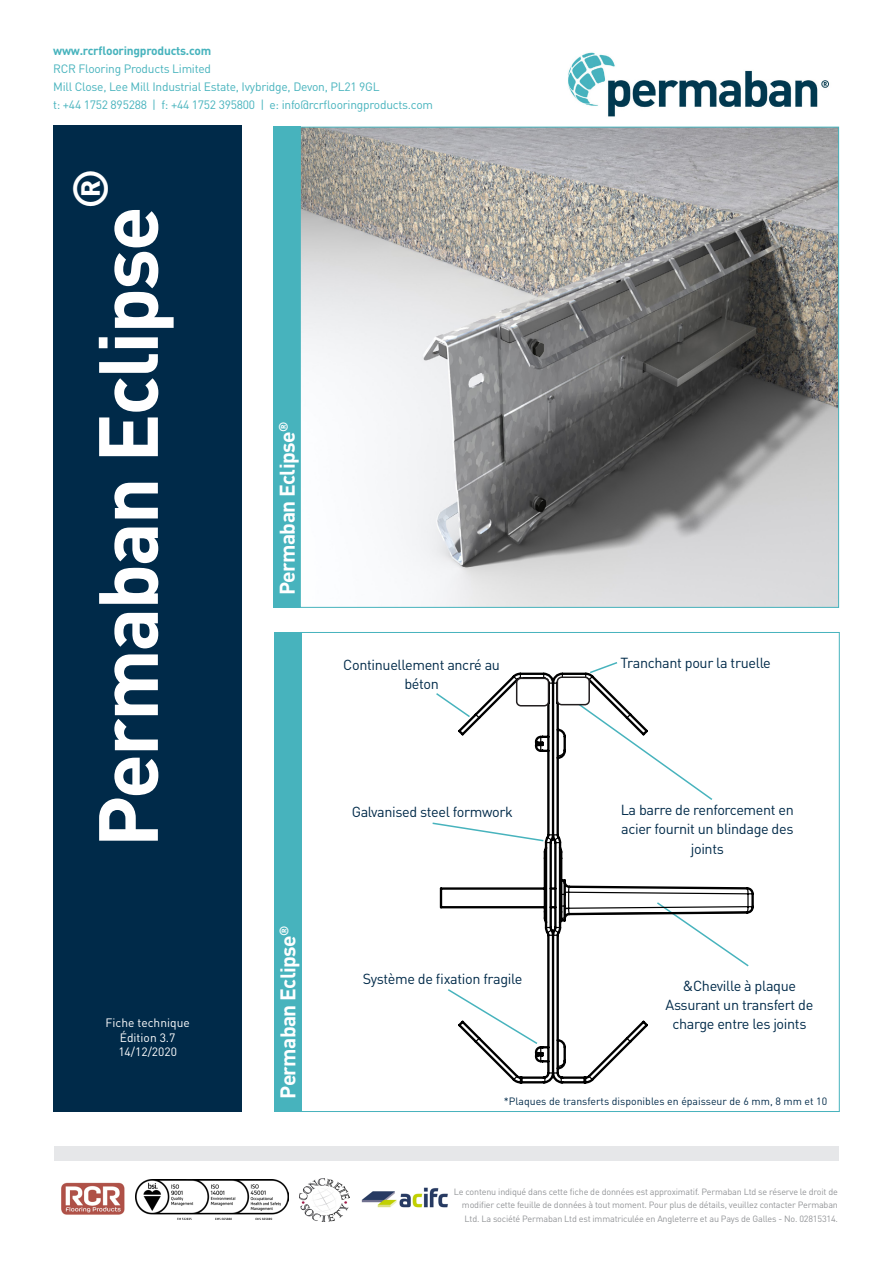
<style>
.page{position:relative;width:893px;height:1263px;background:#fff}
.page>*{position:absolute;margin:0;border:0;box-sizing:border-box;transform-origin:0 0}
.t1{font:700 82.5px "DIN Pro";letter-spacing:-.03em;color:#fff}
.t2{font:700 48.15px "DIN Pro";color:#fff}
.t3{font:700 21px "DIN Pro";letter-spacing:-.03em;color:#fff}
.body{font:14.4px/19.2px "DIN Pro";letter-spacing:-.025em;color:#002a49;text-align:center}
.t4{font:12px "DIN Pro";letter-spacing:-.02em;color:#47b3bd}
.t5{font:12px "DIN Pro";color:#fff}
.t6{font:700 12px "DIN Pro";letter-spacing:-.02em;color:#47b3bd}
.t7{font:10.5px "DIN Pro";color:#002a49}
.t8{font:9px/13.5px "DIN Pro";letter-spacing:-.02em;color:#939598;text-align:justify}
</style>
<div class="page">
<div style="left:53px;top:126px;width:189px;height:986px;background:#002a49"></div>
<div style="left:54px;top:1146px;width:785px;height:14px;background:#e6e7e9"></div>
<img style="left:568px;top:52px;width:261px;height:65px">
<div style="left:273px;top:127px;width:28px;height:481px;background:#47b3bd"></div>
<svg style="left:592px;top:662px;width:26px;height:9px"></svg>
<svg style="left:432px;top:822px;width:7px;height:3px"></svg>
<svg style="left:439px;top:671px;width:158px;height:413px"></svg>
<svg style="left:474px;top:673px;width:280px;height:410px"></svg>
<div style="left:274px;top:632px;width:27px;height:479px;background:#47b3bd"></div>
<img style="left:299px;top:1178px;width:50px;height:43px">
<img style="left:61px;top:1182px;width:64px;height:33px">
<img style="left:361px;top:1187px;width:87px;height:21px">
<img style="left:136px;top:1179px;width:152px;height:40px">
<img style="left:302px;top:129px;width:535px;height:477px">
<div style="left:557px;top:677px;width:32px;height:28px;background:#fff;border-radius:4px"></div>
<div style="left:557px;top:676px;width:33px;height:29px;border:2px solid #231f20;border-radius:4px"></div>
<div style="left:517px;top:678px;width:31px;height:28px;background:#fff;border-radius:4px"></div>
<div style="left:516px;top:678px;width:33px;height:28px;border:2px solid #231f20;border-radius:4px"></div>
<p class="t6" style="left:53px;top:42px;width:160px">www.rcrflooringproducts.com</p>
<p class="t4" style="left:53px;top:60px;width:159px">RCR Flooring Products Limited</p>
<p class="t4" style="left:53px;top:78px;width:328px">Mill Close, Lee Mill Industrial Estate, Ivybridge, Devon, PL21 9GL</p>
<p class="t4" style="left:53px;top:96px;width:381px">t: +44 1752 895288 | f: +44 1752 395800 | e: info@rcrflooringproducts.com</p>
<p class="t2" style="left:58px;top:209px;width:42px;rotate:-90deg">®</p>
<p class="t1" style="left:72px;top:847px;width:643px;rotate:-90deg">Permaban Eclipse</p>
<p class="t5" style="left:106px;top:1015px;width:86px">Fiche technique</p>
<p class="t5" style="left:120px;top:1029px;width:57px">Édition 3.7</p>
<p class="t5" style="left:118px;top:1043px;width:60px">14/12/2020</p>
<p class="t3" style="left:273px;top:595px;width:174px;rotate:-90deg">Permaban Eclipse<sup>®</sup></p>
<p class="body" style="left:343px;top:654px;width:158px">Continuellement ancré au</p>
<p class="body" style="left:620px;top:653px;width:152px">Tranchant pour la truelle</p>
<p class="body" style="left:404px;top:674px;width:36px">béton</p>
<p class="t3" style="left:274px;top:1099px;width:174px;rotate:-90deg">Permaban Eclipse<sup>®</sup></p>
<p class="body" style="left:352px;top:801px;width:163px">Galvanised steel formwork</p>
<p class="body" style="left:363px;top:968px;width:161px">Système de fixation fragile</p>
<p class="body" style="left:621px;top:800px;width:175px">La barre de renforcement en acier fournit un blindage des joints</p>
<p class="body" style="left:666px;top:975px;width:149px">&amp;Cheville à plaque<br>Assurant un transfert de charge entre les joints</p>
<p class="t7" style="left:504px;top:1094px;width:325px">*Plaques de transferts disponibles en épaisseur de 6 mm, 8 mm et 10</p>
<p class="t8" style="left:462px;top:1184px;width:377px;text-indent:-8px">Le contenu indiqué dans cette fiche de données est approximatif. Permaban Ltd se réserve le droit de modifier cette feuille de données à tout moment. Pour plus de détails, veuillez contacter Permaban Ltd. La société Permaban Ltd est immatriculée en Angleterre et au Pays de Galles - No. 02815314.</p>
</div>
